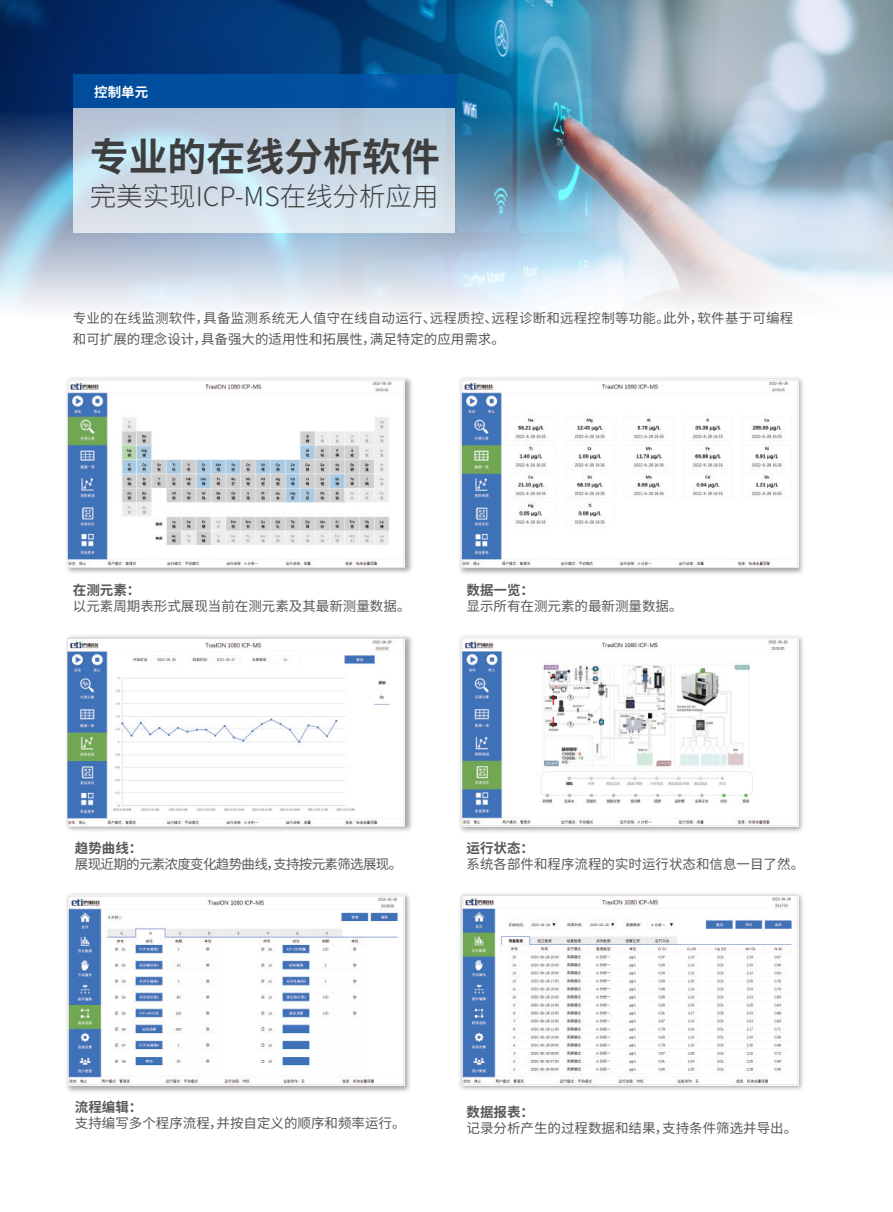
<style>
.page{position:relative;width:893px;height:1212px;background:#fff}
.page>*{position:absolute;margin:0;border:0;box-sizing:border-box;transform-origin:0 0}
.t1{font:700 38.85px "Source Han Sans SC";color:#3e3e3f}
.t2{font:300 26.55px "Source Han Sans SC";color:#3e3e3f}
.t3{font:13.5px/21px "Source Han Sans SC";color:#57585a}
.t4{font:700 13.5px "Source Han Sans SC";color:#57585a}
.t5{font:13.5px "Source Han Sans SC";letter-spacing:-.05em;color:#57585a}
.t6{font:700 13.5px "Source Han Sans SC";color:#fff}
</style>
<div class="page">
<img style="left:0;top:0;width:893px;height:110px">
<img style="left:0;top:110px;width:893px;height:199px">
<svg style="left:73px;top:108px;width:382px;height:125px;background:#c9dae6"></svg>
<div style="left:73px;top:74px;width:384px;height:34px;background:#01509f"></div>
<img style="left:66px;top:377px;width:346px;height:196px">
<img style="left:68px;top:380px;width:337px;height:188px">
<img style="left:459px;top:377px;width:344px;height:197px">
<img style="left:462px;top:379px;width:336px;height:189px">
<img style="left:66px;top:635px;width:346px;height:196px">
<img style="left:68px;top:638px;width:337px;height:188px">
<img style="left:459px;top:635px;width:344px;height:197px">
<img style="left:462px;top:638px;width:336px;height:189px">
<img style="left:66px;top:893px;width:344px;height:199px">
<img style="left:68px;top:895px;width:336px;height:190px">
<img style="left:459px;top:893px;width:344px;height:197px">
<img style="left:462px;top:896px;width:336px;height:189px">
<p class="t6" style="left:94px;top:84px;width:55px">控制单元</p>
<h1 class="t1" style="left:90px;top:135px;width:352px">专业的在线分析软件</h1>
<h2 class="t2" style="left:90px;top:181px;width:350px">完美实现ICP-MS在线分析应用</h2>
<p class="t3" style="left:73px;top:308px;width:722px">专业的在线监测软件，具备监测系统无人值守在线自动运行、远程质控、远程诊断和远程控制等功能。此外，软件基于可编程和可扩展的理念设计，具备强大的适用性和拓展性，满足特定的应用需求。</p>
<p class="t4" style="left:73px;top:582px;width:69px">在测元素：</p>
<p class="t3" style="left:73px;top:596px;width:339px">以元素周期表形式展现当前在测元素及其最新测量数据。</p>
<p class="t4" style="left:466px;top:582px;width:69px">数据一览：</p>
<p class="t3" style="left:466px;top:596px;width:218px">显示所有在测元素的最新测量数据。</p>
<p class="t4" style="left:75px;top:840px;width:69px">趋势曲线：</p>
<p class="t5" style="left:75px;top:857px;width:329px">展现近期的元素浓度变化趋势曲线，支持按元素筛选展现。</p>
<p class="t4" style="left:466px;top:840px;width:69px">运行状态：</p>
<p class="t3" style="left:466px;top:854px;width:339px">系统各部件和程序流程的实时运行状态和信息一目了然。</p>
<p class="t4" style="left:75px;top:1099px;width:69px">流程编辑：</p>
<p class="t3" style="left:75px;top:1113px;width:332px">支持编写多个程序流程，并按自定义的顺序和频率运行。</p>
<p class="t4" style="left:466px;top:1104px;width:69px">数据报表：</p>
<p class="t3" style="left:466px;top:1118px;width:332px">记录分析产生的过程数据和结果，支持条件筛选并导出。</p>
</div>
